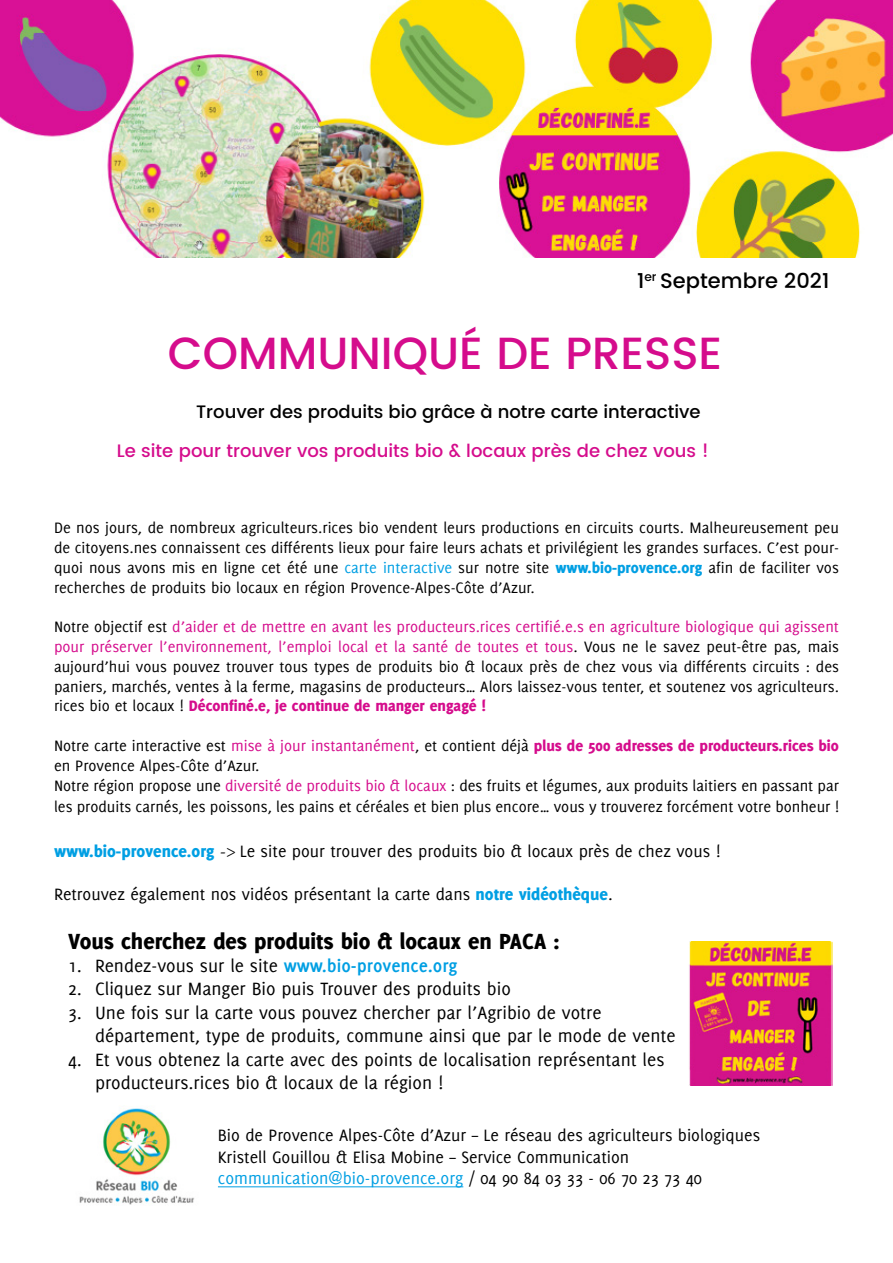
<style>
.page{position:relative;width:893px;height:1263px;background:#fff}
.page>*{position:absolute;margin:0;border:0;box-sizing:border-box;transform-origin:0 0}
.t1{font:500 45px "Poppins";color:#d50c8c}
.t2{font:800 24px "Delicious";color:#000}
.t3{font:500 21px "Poppins";color:#000}
.t4{font:19.5px/23.4px "Delicious";color:#000}
.t5{font:18px/21.6px "Delicious";color:#000}
.t6{font:500 18px "Poppins";color:#d50c8c}
.t7{font:500 18px "Poppins";color:#000}
.t8{font:16.5px/19.8px "Delicious";color:#000;text-align:justify}
.s1{color:#009fe3}
.s2{font-weight:800;color:#009fe3}
.s3{color:#d50c8c}
.s4{font-weight:800;color:#d50c8c}
.s5{font-family:"Minion Pro"}
.s6{font-weight:700;color:#009fe3}
</style>
<div class="page">
<img style="left:0;top:0;width:893px;height:257px">
<img style="left:689px;top:941px;width:144px;height:144px">
<hr style="left:218px;top:1186px;width:245px;height:1px;background:#009fe3">
<img style="left:79px;top:1108px;width:115px;height:97px">
<p class="t3" style="left:637px;top:265px;width:194px">1<sup>er</sup> Septembre 2021</p>
<h1 class="t1" style="left:168px;top:320px;width:556px">COMMUNIQUÉ DE PRESSE</h1>
<p class="t7" style="left:196px;top:398px;width:506px">Trouver des produits bio grâce à notre carte interactive</p>
<p class="t6" style="left:117px;top:437px;width:594px">Le site pour trouver vos produits bio &amp; locaux près de chez vous !</p>
<p class="t8" style="left:54px;top:518px;width:786px">De nos jours, de nombreux agriculteurs.rices bio vendent leurs productions en circuits courts. Malheureusement peu de citoyens.nes connaissent ces différents lieux pour faire leurs achats et privilégient les grandes surfaces. C’est pour&shy;quoi nous avons mis en ligne cet été une <span class="s1">carte interactive</span> sur notre site <span class="s2">www.bio-provence.org</span> afin de faciliter vos recherches de produits bio locaux en région Provence-Alpes-Côte d’Azur.</p>
<p class="t8" style="left:54px;top:617px;width:787px">Notre objectif est <span class="s3">d’aider et de mettre en avant les producteurs.rices certifié.e.s en agriculture biologique qui agissent pour préserver l’environnement, l’emploi local et la santé de toutes et tous</span>. Vous ne le savez peut-être pas, mais aujourd’hui vous pouvez trouver tous types de produits bio &amp; locaux près de chez vous via différents circuits : des paniers, marchés, ventes à la ferme, magasins de producteurs… Alors laissez-vous tenter, et soutenez vos agriculteurs. rices bio et locaux ! <span class="s4">Déconfiné.e, je continue de manger engagé !</span></p>
<p class="t8" style="left:54px;top:735px;width:786px;text-align:left">Notre carte interactive est <span class="s3">mise à jour instantanément</span>, et contient déjà <span class="s4">plus de 500 adresses de producteurs.rices bio </span>en Provence Alpes-Côte d’Azur.<br>Notre région propose une <span class="s3">diversité de produits bio &amp; locaux</span> : des fruits et légumes, aux produits laitiers en passant par</p>
<p class="t8" style="left:54px;top:797px;width:786px">les produits carnés, les poissons, les pains et céréales et bien plus encore… vous y trouverez forcément votre bonheur !</p>
<p class="t5" style="left:54px;top:840px;width:668px"><span class="s2">www.bio-provence.org</span> <span class="s5">-&gt;</span> Le site pour trouver des produits bio &amp; locaux près de chez vous !</p>
<p class="t5" style="left:54px;top:883px;width:560px">Retrouvez également nos vidéos présentant la carte dans <span class="s2">notre vidéothèque</span>.</p>
<h2 class="t2" style="left:68px;top:927px;width:493px">Vous cherchez des produits bio &amp; locaux en PACA :</h2>
<p class="t4" style="left:68px;top:954px;width:391px">1. Rendez-vous sur le site <span class="s6">www.bio-provence.org</span></p>
<p class="t4" style="left:68px;top:977px;width:444px">2. Cliquez sur Manger Bio puis Trouver des produits bio</p>
<p class="t4" style="left:95px;top:1000px;width:582px;text-indent:-27px">3. Une fois sur la carte vous pouvez chercher par l’Agribio de votre département, type de produits, commune ainsi que par le mode de vente</p>
<p class="t4" style="left:95px;top:1047px;width:571px;text-indent:-27px">4. Et vous obtenez la carte avec des points de localisation représentant les producteurs.rices bio &amp; locaux de la région !</p>
<p class="t5" style="left:218px;top:1124px;width:544px">Bio de Provence Alpes-Côte d’Azur – Le réseau des agriculteurs biologiques<br>Kristell Gouillou &amp; Elisa Mobine – Service Communication <span class="s1">communication@bio-provence.org</span> / 04 90 84 03 33 - 06 70 23 73 40</p>
</div>
